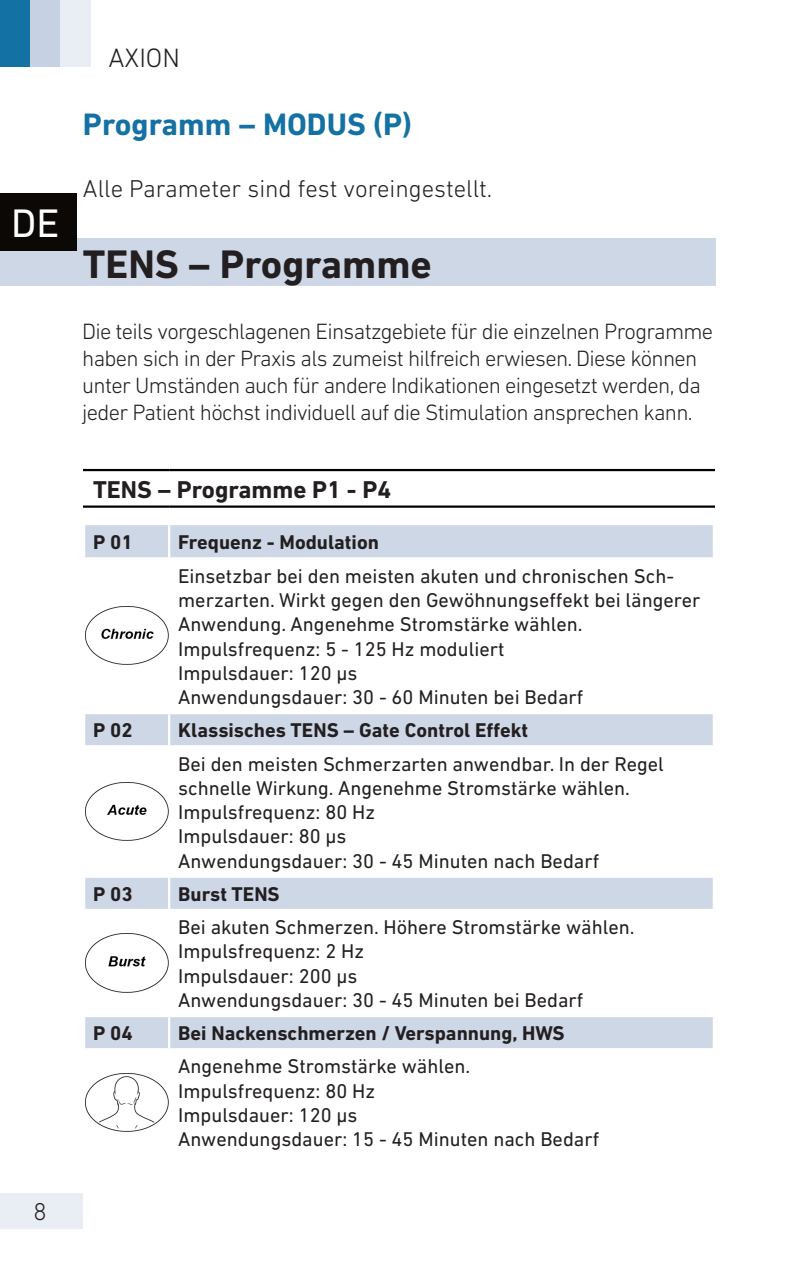
<style>
.page{position:relative;width:798px;height:1276px;background:#fff}
.page>*{position:absolute;margin:0;border:0;box-sizing:border-box;transform-origin:0 0}
.L_Schwarz_unterlegt{font:700 40.5px "DIN Next LT Pro";color:#231f20}
.t1{font:40.5px "DIN Next LT Pro";color:#fff}
.blaue_Zwischenübersc{font:700 31.5px "DIN Next LT Pro";color:#1471a4}
.t2{font:300 27px "DIN Next LT Pro";color:#231f20}
.laufender_Text{font:300 24.75px "DIN Next LT Pro";color:#231f20}
.Programm_Zwischenübe{font:700 24.75px "DIN Next LT Pro";color:#231f20}
.laufender_Text-2{font:300 22.5px/27px "DIN Next LT Pro";letter-spacing:-.03em;color:#231f20}
.Programm_Text{font:20.25px/24.3px "DIN Next LT Pro";color:#231f20}
.Programm_Name{font:700 20.25px "DIN Next LT Pro";color:#231f20}
</style>
<div class="page">
<svg style="left:85px;top:471px;width:627px;height:86px"></svg>
<svg style="left:85px;top:714px;width:627px;height:334px"></svg>
<hr style="left:168px;top:525px;width:2px;height:32px;background:#fff">
<hr style="left:168px;top:714px;width:2px;height:31px;background:#fff">
<hr style="left:83px;top:745px;width:86px;height:2px;background:#fff">
<hr style="left:169px;top:745px;width:545px;height:2px;background:#fff">
<hr style="left:168px;top:747px;width:2px;height:128px;background:#fff">
<hr style="left:168px;top:911px;width:2px;height:104px;background:#fff">
<hr style="left:83px;top:875px;width:86px;height:3px;background:#fff">
<hr style="left:83px;top:909px;width:86px;height:2px;background:#fff">
<hr style="left:169px;top:875px;width:545px;height:3px;background:#fff">
<hr style="left:168px;top:878px;width:2px;height:31px;background:#fff">
<hr style="left:169px;top:909px;width:545px;height:2px;background:#fff">
<hr style="left:169px;top:1015px;width:545px;height:2px;background:#fff">
<hr style="left:83px;top:1015px;width:86px;height:2px;background:#fff">
<hr style="left:168px;top:1017px;width:2px;height:31px;background:#fff">
<hr style="left:83px;top:469px;width:86px;height:2px;background:#000">
<hr style="left:169px;top:469px;width:545px;height:2px;background:#000">
<hr style="left:83px;top:505px;width:86px;height:3px;background:#000">
<hr style="left:169px;top:505px;width:545px;height:3px;background:#000">
<img style="left:85px;top:606px;width:83px;height:59px">
<img style="left:85px;top:782px;width:83px;height:58px">
<img style="left:85px;top:934px;width:83px;height:58px">
<img style="left:85px;top:1073px;width:83px;height:58px">
<div style="left:0;top:238px;width:714px;height:48px;background:#cdd7e6"></div>
<div style="left:0;top:1193px;width:83px;height:35px;background:#e9eef5"></div>
<div style="left:0;top:0;width:30px;height:67px;background:#1471a4"></div>
<div style="left:30px;top:0;width:31px;height:67px;background:#c6d1e4"></div>
<div style="left:61px;top:0;width:30px;height:67px;background:#e9eef5"></div>
<div style="left:0;top:193px;width:77px;height:57px;background:#0c0806"></div>
<h1 class="t1" style="left:11px;top:200px;width:50px">DE</h1>
<p class="laufender_Text" style="left:33px;top:1197px;width:15px">8</p>
<h3 class="t2" style="left:108px;top:42px;width:73px">AXION</h3>
<p class="blaue_Zwischenübersc" style="left:83px;top:106px;width:330px">Programm – MODUS (P)</p>
<p class="laufender_Text" style="left:83px;top:175px;width:411px">Alle Parameter sind fest voreingestellt.</p>
<p class="L_Schwarz_unterlegt" style="left:83px;top:240px;width:350px">TENS – Programme</p>
<p class="laufender_Text-2" style="left:82px;top:318px;width:632px">Die teils vorgeschlagenen Einsatzgebiete für die einzelnen Programme haben sich in der Praxis als zumeist hilfreich erwiesen. Diese können unter Umständen auch für andere Indikationen eingesetzt werden, da jeder Patient höchst individuell auf die Stimulation ansprechen kann.</p>
<p class="Programm_Zwischenübe" style="left:93px;top:475px;width:299px">TENS – Programme P1 - P4</p>
<p class="Programm_Name" style="left:93px;top:530px;width:41px">P 01</p>
<p class="Programm_Name" style="left:178px;top:530px;width:202px">Frequenz - Modulation</p>
<p class="Programm_Text" style="left:178px;top:563px;width:523px">Einsetzbar bei den meisten akuten und chronischen Sch&shy;merzarten. Wirkt gegen den Gewöhnungseffekt bei längerer Anwendung. Angenehme Stromstärke wählen.<br>Impulsfrequenz: 5 - 125 Hz moduliert</p>
<p class="Programm_Text" style="left:178px;top:660px;width:181px">Impulsdauer: 120 μs</p>
<p class="Programm_Text" style="left:178px;top:685px;width:406px">Anwendungsdauer: 30 - 60 Minuten bei Bedarf</p>
<p class="Programm_Name" style="left:93px;top:718px;width:41px">P 02</p>
<p class="Programm_Name" style="left:178px;top:718px;width:351px">Klassisches TENS – Gate Control Effekt</p>
<p class="Programm_Text" style="left:178px;top:751px;width:487px">Bei den meisten Schmerzarten anwendbar. In der Regel schnelle Wirkung. Angenehme Stromstärke wählen.<br>Impulsfrequenz: 80 Hz</p>
<p class="Programm_Text" style="left:178px;top:824px;width:170px">Impulsdauer: 80 μs</p>
<p class="Programm_Text" style="left:178px;top:848px;width:422px">Anwendungsdauer: 30 - 45 Minuten nach Bedarf</p>
<p class="Programm_Name" style="left:93px;top:882px;width:41px">P 03</p>
<p class="Programm_Name" style="left:178px;top:882px;width:103px">Burst TENS</p>
<p class="Programm_Text" style="left:178px;top:915px;width:457px">Bei akuten Schmerzen. Höhere Stromstärke wählen.</p>
<p class="Programm_Text" style="left:178px;top:939px;width:187px">Impulsfrequenz: 2 Hz</p>
<p class="Programm_Text" style="left:178px;top:963px;width:181px">Impulsdauer: 200 μs</p>
<p class="Programm_Text" style="left:178px;top:987px;width:406px">Anwendungsdauer: 30 - 45 Minuten bei Bedarf</p>
<p class="Programm_Name" style="left:93px;top:1021px;width:41px">P 04</p>
<p class="Programm_Name" style="left:178px;top:1021px;width:388px">Bei Nackenschmerzen / Verspannung, HWS</p>
<p class="Programm_Text" style="left:178px;top:1054px;width:293px">Angenehme Stromstärke wählen.<br>Impulsfrequenz: 80 Hz</p>
<p class="Programm_Text" style="left:178px;top:1102px;width:181px">Impulsdauer: 120 μs</p>
<p class="Programm_Text" style="left:178px;top:1127px;width:422px">Anwendungsdauer: 15 - 45 Minuten nach Bedarf</p>
</div>
